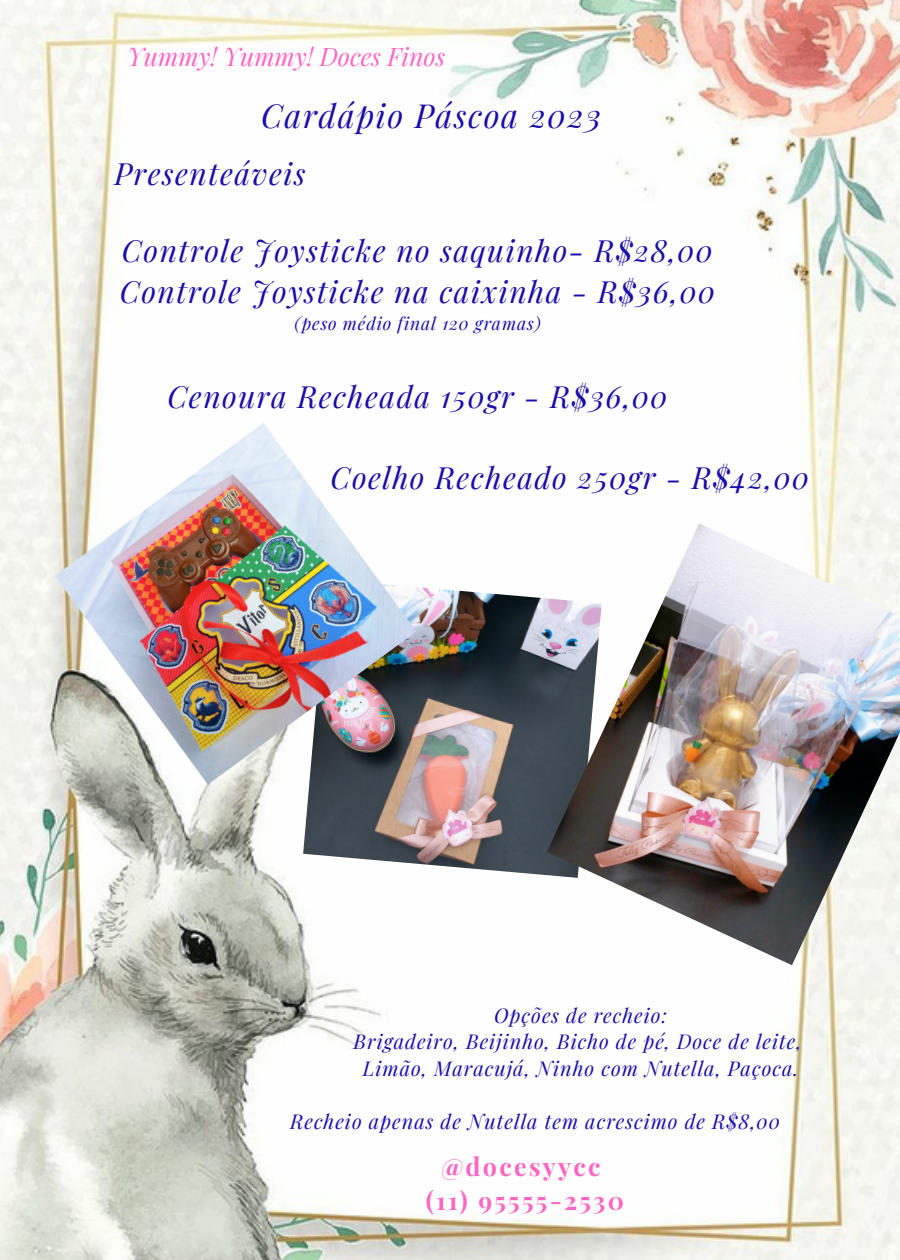
<style>
.page{position:relative;width:900px;height:1260px;background:#fff}
.page>*{position:absolute;margin:0;border:0;box-sizing:border-box;transform-origin:0 0}
.t1{font:italic 32.5px "Playfair Display";letter-spacing:.05em;color:#1a0dac}
.t2{font:italic 30px/40.8px "Playfair Display";letter-spacing:.05em;color:#1a0dac}
.t3{font:700 25.25px/33.8px "Playfair Display";letter-spacing:.09em;color:#ff66c4;text-align:center}
.t4{font:italic 25px "Playfair Display";color:#ff66c4}
.t5{font:italic 20px/26.8px "Playfair Display";letter-spacing:.05em;color:#1a0dac;text-align:center}
.t6{font:italic 17.5px "Playfair Display";letter-spacing:.05em;color:#1a0dac}
</style>
<div class="page">
<img style="left:0;top:0;width:900px;height:1260px">
<img style="left:303px;top:579px;width:244px;height:299px">
<img style="left:55px;top:423px;width:362px;height:362px">
<img style="left:547px;top:523px;width:353px;height:442px">
<p class="t4" style="left:127px;top:39px;width:320px">Yummy! Yummy! Doces Finos</p>
<p class="t1" style="left:261px;top:93px;width:342px">Cardápio Páscoa 2023</p>
<p class="t2" style="left:114px;top:152px;width:193px">Presenteáveis</p>
<p class="t2" style="left:120px;top:229px;width:597px">Controle Joysticke no saquinho- R$28,00<br>Controle Joysticke na caixinha - R$36,00</p>
<p class="t6" style="left:295px;top:311px;width:248px">(peso médio final 120 gramas)</p>
<p class="t2" style="left:167px;top:375px;width:502px">Cenoura Recheada 150gr - R$36,00</p>
<p class="t2" style="left:331px;top:457px;width:480px">Coelho Recheado 250gr - R$42,00</p>
<p class="t5" style="left:354px;top:1001px;width:450px">Opções de recheio:<br>Brigadeiro, Beijinho, Bicho de pé, Doce de leite,<br>Limão, Maracujá, Ninho com Nutella, Paçoca.</p>
<p class="t5" style="left:290px;top:1108px;width:491px">Recheio apenas de Nutella tem acrescimo de R$8,00</p>
<p class="t3" style="left:426px;top:1149px;width:200px">@docesyycc (11) 95555-2530</p>
</div>
